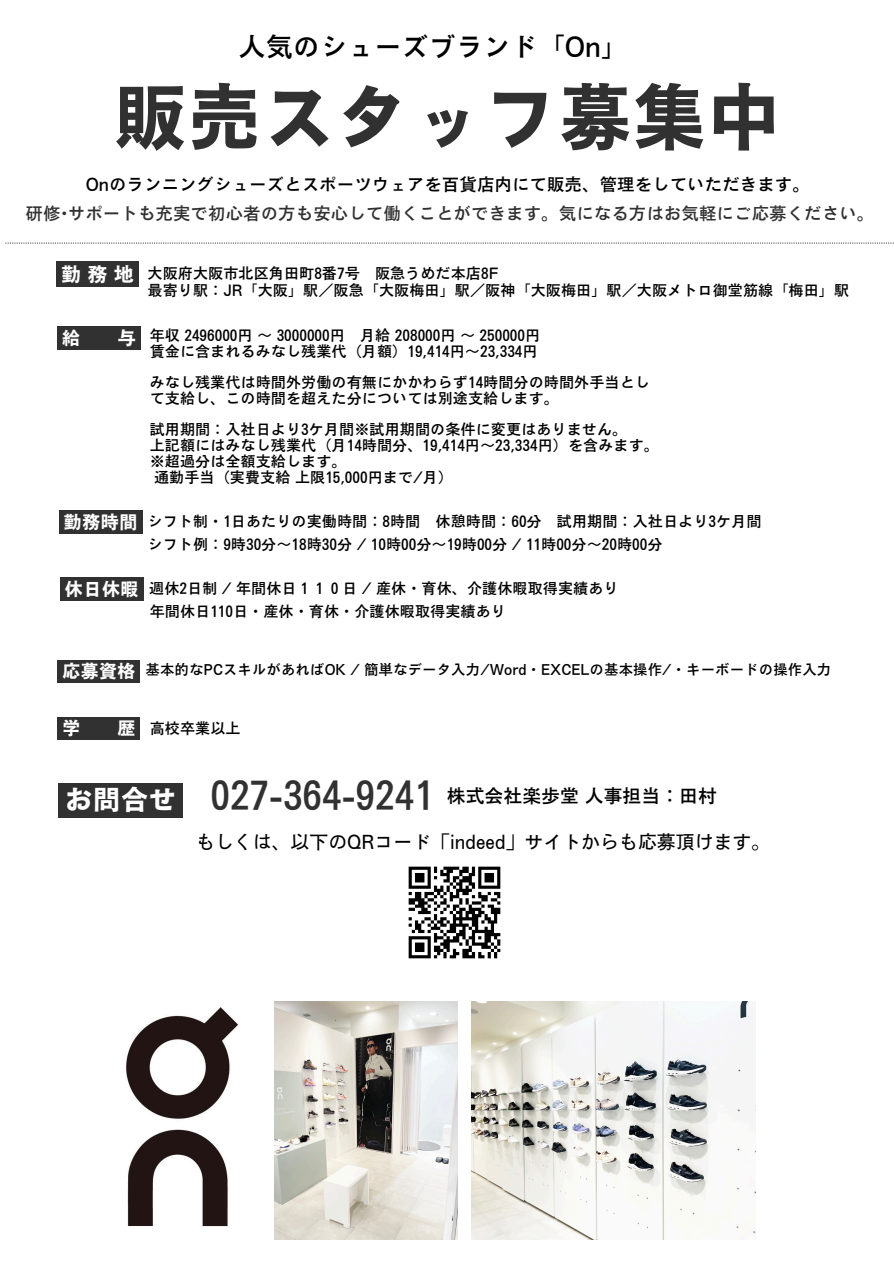
<style>
.page{position:relative;width:894px;height:1264px;background:#fff}
.page>*{position:absolute;margin:0;border:0;box-sizing:border-box;transform-origin:0 0}
.t1{font:74.1px "Motoya Gothic Std W6";color:#313131}
.t2{font:39.15px "Motoya Gothic Std W4";color:#313131}
.t3{font:27.9px "Motoya Gothic Std W6";color:#fff}
.t4{font:27.15px "Motoya Gothic Std W4";color:#000}
.t5{font:20.25px "Motoya Gothic Std W6";color:#fff}
.t6{font:18.9px "Motoya Gothic Std W3";color:#000}
.t7{font:18.9px "Motoya Gothic Std W4";color:#000}
.t8{font:18.6px "Motoya Gothic Std W6";color:#fff}
.t9{font:18.45px "Motoya Gothic Std W6";color:#fff}
.t10{font:17.55px "Motoya Gothic Std W4";color:#313131}
.t11{font:17.55px "Motoya Gothic Std W4";color:#000}
.t12{font:15.15px/15.8px "Motoya Gothic Std W4";color:#000}
.t13{font:14.55px "Motoya Gothic Std W4";color:#000}
</style>
<div class="page">
<svg style="left:5px;top:242px;width:888px;height:2px"></svg>
<img style="left:471px;top:1001px;width:284px;height:237px">
<img style="left:274px;top:1001px;width:183px;height:237px">
<img style="left:126px;top:1007px;width:113px;height:220px">
<img style="left:408px;top:866px;width:93px;height:93px">
<div style="left:57px;top:326px;width:83px;height:23px;background:#313131"></div>
<div style="left:56px;top:261px;width:83px;height:25px;background:#313131"></div>
<div style="left:59px;top:510px;width:83px;height:23px;background:#313131"></div>
<div style="left:58px;top:660px;width:82px;height:22px;background:#313131"></div>
<div style="left:58px;top:717px;width:82px;height:22px;background:#313131"></div>
<div style="left:58px;top:782px;width:125px;height:35px;background:#313131"></div>
<div style="left:60px;top:577px;width:83px;height:23px;background:#313131"></div>
<p class="t4" style="left:238px;top:33px;width:391px">人気のシューズブランド「On」</p>
<h4 class="t1" style="left:113px;top:80px;width:668px">販売スタッフ募集中</h4>
<p class="t11" style="left:86px;top:175px;width:725px">Onのランニングシューズとスポーツウェアを百貨店内にて販売、管理をしていただきます。</p>
<p class="t10" style="left:26px;top:205px;width:850px">研修•サポートも充実で初心者の方も安心して働くことができます。気になる方はお気軽にご応募ください。</p>
<p class="t5" style="left:61px;top:264px;width:74px">勤務地</p>
<p class="t8" style="left:62px;top:328px;width:20px">給</p>
<p class="t8" style="left:117px;top:328px;width:20px">与</p>
<p class="t12" style="left:147px;top:266px;width:352px">大阪府大阪市北区角田町8番7号 阪急うめだ本店8F</p>
<p class="t12" style="left:147px;top:282px;width:703px">最寄り駅：JR「大阪」駅／阪急「大阪梅田」駅／阪神「大阪梅田」駅／大阪メトロ御堂筋線「梅田」駅</p>
<p class="t12" style="left:150px;top:327px;width:392px">年収 2496000円～ 3000000円 月給 208000円～ 250000円</p>
<h4 class="t12" style="left:150px;top:343px;width:389px">賃金に含まれるみなし残業代（月額）19,414円～23,334円</h4>
<p class="t12" style="left:150px;top:374px;width:502px">みなし残業代は時間外労働の有無にかかわらず14時間分の時間外手当として支給し、この時間を超えた分については別途支給します。</p>
<h3 class="t12" style="left:150px;top:422px;width:479px">試用期間：入社日より3ケ月間※試用期間の条件に変更はありません。</h3>
<h2 class="t12" style="left:150px;top:437px;width:510px">上記額にはみなし残業代（月 14時間分、19,414円～23,334円）を含みます。※超過分は全額支給します。</h2>
<h4 class="t12" style="left:154px;top:469px;width:300px">通勤手当（実費支給上限15,000円まで/月）</h4>
<p class="t8" style="left:63px;top:512px;width:76px">勤務時間</p>
<h4 class="t12" style="left:147px;top:513px;width:615px">シフト制・1日あたりの実働時間：8時間 休憩時間：60分 試用期間：入社日より3ケ月間</h4>
<h4 class="t12" style="left:147px;top:536px;width:516px">シフト例：9時30分～18時30分 / 10時00分～19時00分 / 11時00分～20時00分</h4>
<p class="t8" style="left:64px;top:579px;width:76px">休日休暇</p>
<p class="t12" style="left:149px;top:580px;width:471px">週休2日制 / 年間休日１１０日 / 産休・育休、介護休暇取得実績あり</p>
<p class="t12" style="left:150px;top:603px;width:358px">年間休日 110日・産休・育休・介護休暇取得実績あり</p>
<p class="t9" style="left:62px;top:662px;width:75px">応募資格</p>
<p class="t13" style="left:145px;top:662px;width:684px">基本的なPCスキルがあればOK / 簡単なデータ入力/Word・EXCELの基本操作/・キーボードの操作入力</p>
<p class="t9" style="left:62px;top:719px;width:20px">学</p>
<p class="t9" style="left:117px;top:719px;width:20px">歴</p>
<h4 class="t12" style="left:150px;top:720px;width:92px">高校卒業以上</h4>
<h4 class="t2" style="left:210px;top:775px;width:225px">027-364-9241</h4>
<h5 class="t3" style="left:65px;top:786px;width:113px">お問合せ</h5>
<p class="t7" style="left:446px;top:786px;width:272px">株式会社楽歩堂人事担当：田村</p>
<p class="t6" style="left:196px;top:832px;width:575px">もしくは、以下のQRコード「indeed」サイトからも応募頂けます。</p>
</div>
